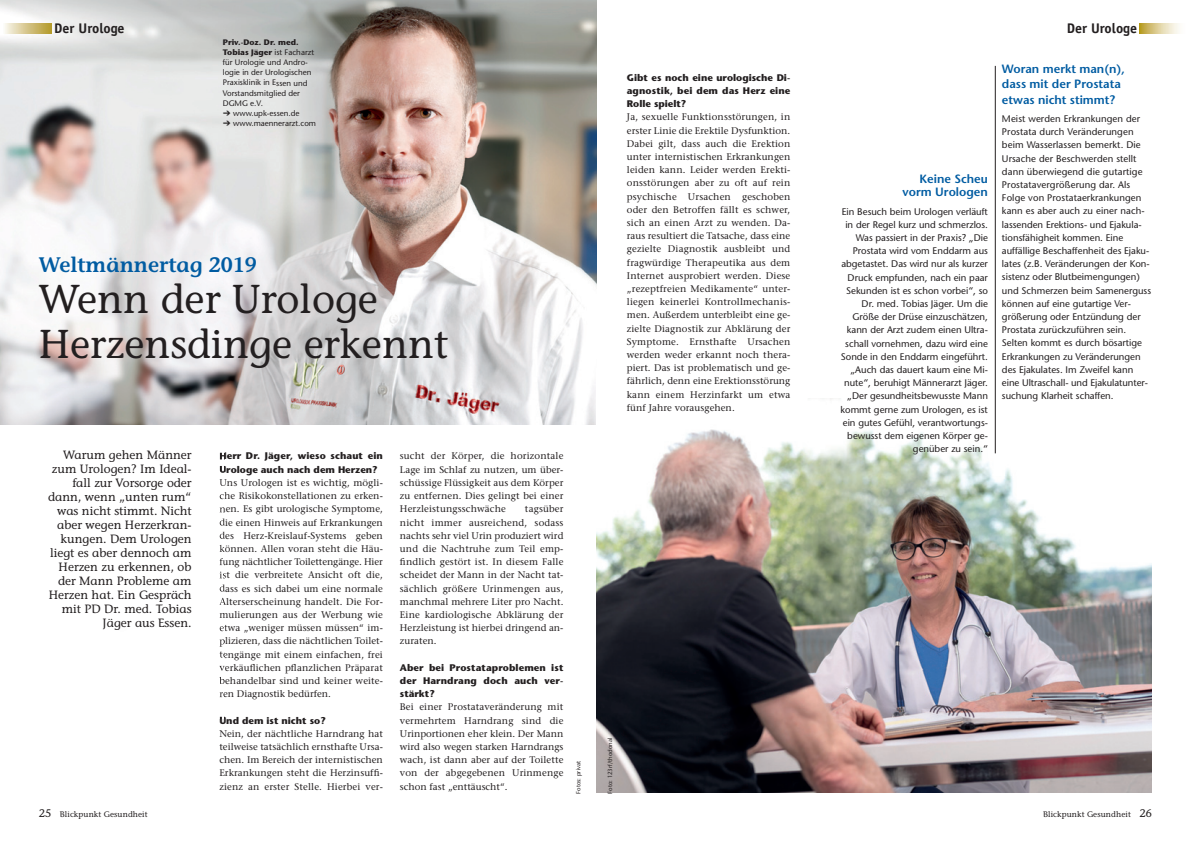
<style>
.page{position:relative;width:1191px;height:842px;background:#fff}
.page>*{position:absolute;margin:0;border:0;box-sizing:border-box;transform-origin:0 0}
.t1{font:500 40.2px/44.6px "Stone Informal Std";color:#231f20}
.t2{font:600 21px "Stone Informal Std";color:#015ca2}
.t3{font:700 14px "Officina Sans";color:#231f20}
.t4{font:500 12px/14px "Stone Informal Std";color:#231f20;text-align:right}
.t5{font:600 12px/15.2px "Stone Sans Std";color:#015ca2;text-align:right}
.t6{font:500 9.6px/13.2px "Stone Serif Std";letter-spacing:.01em;color:#231f20;text-align:justify}
.t7{font:500 9.6px/13.2px "Stone Sans Std";color:#231f20;text-align:right}
.t8{font:700 9.6px/13.2px "Stone Sans Std";letter-spacing:.01em;color:#231f20;text-align:justify}
.t9{font:500 8px/10.2px "Stone Sans Std";color:#231f20}
.t10{font:500 8px "Stone Informal Std";letter-spacing:.015em;color:#231f20}
.t11{font:500 6px "Stone Sans Std";color:#231f20}
.s1{font-weight:700}
.s2{font-family:"MS P Mincho";font-weight:400}
.s3{font-size:11px}
</style>
<div class="page">
<img style="left:1px;top:0;width:595px;height:424px">
<svg style="left:220px;top:452px;width:4px;height:47px"></svg>
<svg style="left:220px;top:507px;width:4px;height:19px"></svg>
<svg style="left:220px;top:532px;width:4px;height:7px"></svg>
<svg style="left:220px;top:545px;width:4px;height:7px"></svg>
<svg style="left:220px;top:558px;width:4px;height:20px"></svg>
<svg style="left:220px;top:584px;width:4px;height:8px"></svg>
<svg style="left:219px;top:598px;width:5px;height:7px"></svg>
<svg style="left:219px;top:613px;width:5px;height:58px"></svg>
<svg style="left:219px;top:677px;width:5px;height:7px"></svg>
<svg style="left:220px;top:692px;width:4px;height:6px"></svg>
<img style="left:1139px;top:23px;width:40px;height:10px">
<svg style="left:4px;top:23px;width:47px;height:10px"></svg>
<img style="left:596px;top:399px;width:555px;height:394px">
<hr style="left:994px;top:66px;width:1px;height:387px;background:#231f20">
<h3 class="t3" style="left:54px;top:23px;width:72px">Der Urologe</h3>
<h3 class="t3" style="left:1066px;top:23px;width:72px">Der Urologe</h3>
<p class="t8" style="left:627px;top:72px;width:165px">Gibt es noch eine urologische Di&shy;agnostik, bei dem das Herz eine Rolle spielt?</p>
<p class="t6" style="left:627px;top:111px;width:165px">Ja, sexuelle Funktionsstörungen, in erster Linie die Erektile Dysfunktion.<br>Dabei gilt, dass auch die Erektion unter internistischen Erkrankungen leiden kann. Leider werden Erekti&shy;onsstörungen aber zu oft auf rein psychische Ursachen geschoben oder den Betroffen fällt es schwer, sich an einen Arzt zu wenden. Da&shy;raus resultiert die Tatsache, dass eine gezielte Diagnostik ausbleibt und fragwürdige Therapeutika aus dem Internet ausprobiert werden. Diese „rezeptfreien Medikamente“ unter&shy;liegen keinerlei Kontrollmechanis&shy;men. Außerdem unterbleibt eine ge&shy;zielte Diagnostik zur Abklärung der Symptome. Ernsthafte Ursachen werden weder erkannt noch thera&shy;piert. Das ist problematisch und ge&shy;fährlich, denn eine Erektionsstörung kann einem Herzinfarkt um etwa fünf Jahre vorausgehen.</p>
<p class="t9" style="left:223px;top:38px;width:93px"><span class="s1">Priv.-Doz. Dr. med.<br>Tobias Jäger</span> ist Facharzt für Urologie und Andro - logie in der Urologischen<br>Praxis klinik in Essen und<br>Vorstandsmitglied der<br>DGMG e.V.</p>
<p class="t9" style="left:223px;top:109px;width:78px"><span class="s2">➔</span> www.upk-essen.de</p>
<p class="t9" style="left:223px;top:119px;width:95px"><span class="s2">➔</span> www.maennerarzt.com</p>
<p class="t5" style="left:1002px;top:62px;width:124px;text-align:left">Woran merkt man(n), dass mit der Prostata etwas nicht stimmt?</p>
<p class="t7" style="left:1002px;top:113px;width:151px;text-align:left">Meist werden Erkrankungen der<br>Prostata durch Veränderungen beim Wasserlassen bemerkt. Die<br>Ursache der Beschwerden stellt dann überwiegend die gutartige<br>Prostatavergrößerung dar. Als<br>Folge von Prostataerkrankungen kann es aber auch zu einer nach&shy;lassenden Erektions- und Ejakula - tionsfähigheit kommen. Eine auffällige Beschaffenheit des Ejaku&shy;lates (z.B. Veränderungen der Kon&shy;sistenz oder Blutbeimengungen) und Schmerzen beim Samenerguss können auf eine gutartige Ver - größerung oder Entzündung der<br>Prostata zurückzuführen sein.<br>Selten kommt es durch bösartige<br>Erkrankungen zu Veränderungen des Ejakulates. Im Zweifel kann eine Ultraschall- und Ejakulatunter&shy;suchung Klarheit schaffen.</p>
<p class="t5" style="left:902px;top:173px;width:87px;line-height:13.2px">Keine Scheu vorm Urologen</p>
<p class="t7" style="left:840px;top:206px;width:149px">Ein Besuch beim Urologen verläuft in der Regel kurz und schmerzlos.<br>Was passiert in der Praxis? „Die<br>Prostata wird vom Enddarm aus abgetastet. Das wird nur als kurzer<br>Druck empfunden, nach ein paar<br>Sekunden ist es schon vorbei“, so<br>Dr. med. Tobias Jäger. Um die<br>Größe der Drüse einzuschätzen, kann der Arzt zudem einen Ultra&shy;schall vornehmen, dazu wird eine<br>Sonde in den Enddarm eingeführt. „Auch das dauert kaum eine Mi&shy;nute“, beruhigt Männerarzt Jäger. „Der gesundheitsbewusste Mann kommt gerne zum Urologen, es ist ein gutes Gefühl, verantwortungs&shy;bewusst dem eigenen Körper ge&shy;genüber zu sein.“</p>
<h2 class="t2" style="left:39px;top:253px;width:219px">Weltmännertag 2019</h2>
<h1 class="t1" style="left:39px;top:281px;width:411px">Wenn der Urologe<br>Herzensdinge erkennt</h1>
<p class="t4" style="left:48px;top:449px;width:145px">Warum gehen Männer zum Urologen? Im Ideal&shy;fall zur Vorsorge oder dann, wenn „unten rum“ was nicht stimmt. Nicht aber wegen Herzerkran&shy;kungen. Dem Urologen liegt es aber dennoch am<br>Herzen zu erkennen, ob der Mann Probleme am<br>Herzen hat. Ein Gespräch mit PD Dr. med. Tobias<br>Jäger aus Essen.</p>
<p class="t8" style="left:219px;top:451px;width:165px">Herr Dr. Jäger, wieso schaut ein<br>Urologe auch nach dem Herzen?</p>
<p class="t6" style="left:219px;top:477px;width:165px">Uns Urologen ist es wichtig, mögli&shy;che Risikokonstellationen zu erken&shy;nen. Es gibt urologische Symptome, die einen Hinweis auf Erkrankungen des Herz-Kreislauf-Systems geben können. Allen voran steht die Häu&shy;fung nächtlicher Toilettengänge. Hier ist die verbreitete Ansicht oft die, dass es sich dabei um eine normale Alterserscheinung handelt. Die For&shy;mulierungen aus der Werbung wie etwa „weniger müssen müssen“ im&shy;plizieren, dass die nächtlichen Toilet&shy;tengänge mit einem einfachen, frei verkäuflichen pflanzlichen Präparat behandelbar sind und keiner weite&shy;ren Diagnostik bedürfen.</p>
<p class="t8" style="left:219px;top:715px;width:108px">Und dem ist nicht so?</p>
<p class="t6" style="left:219px;top:728px;width:165px">Nein, der nächtliche Harndrang hat teilweise tatsächlich ernsthafte Ursa&shy;chen. Im Bereich der internistischen Erkrankungen steht die Herzinsuffi&shy;zienz an erster Stelle. Hierbei ver-</p>
<p class="t6" style="left:400px;top:451px;width:165px">sucht der Körper, die horizontale Lage im Schlaf zu nutzen, um über&shy;schüssige Flüssigkeit aus dem Körper zu entfernen. Dies gelingt bei einer Herz leistungsschwäche</p>
<p class="t6" style="left:400px;top:503px;width:165px;text-indent:125px">tagsüber nicht immer ausreichend, sodass nachts sehr viel Urin produziert wird und die Nachtruhe zum Teil emp&shy;findlich gestört ist. In diesem Falle scheidet der Mann in der Nacht tat&shy;sächlich größere Urinmengen aus, manchmal mehrere Liter pro Nacht.<br>Eine kardiologische Abklärung der Herzleistung ist hierbei dringend an&shy;zuraten.</p>
<p class="t8" style="left:400px;top:662px;width:165px">Aber bei Prostataproblemen ist der Harndrang doch auch ver&shy;stärkt?</p>
<p class="t6" style="left:400px;top:701px;width:165px">Bei einer Prostataveränderung mit vermehrtem Harndrang sind die Urinportionen eher klein. Der Mann wird also wegen starken Harndrangs wach, ist dann aber auf der Toilette von der abgegebenen Urinmenge schon fast „enttäuscht“.</p>
<p class="t11" style="left:607px;top:794px;width:57px;rotate:-90deg">Foto: 123rf/thodonal</p>
<p class="t11" style="left:576px;top:794px;width:34px;rotate:-90deg">Fotos: privat</p>
<p class="t10" style="left:39px;top:811px;width:110px"><span class="s3">25</span> Blickpunkt Gesundheit</p>
<p class="t10" style="left:1043px;top:811px;width:111px">Blickpunkt Gesundheit <span class="s3">26</span></p>
</div>
